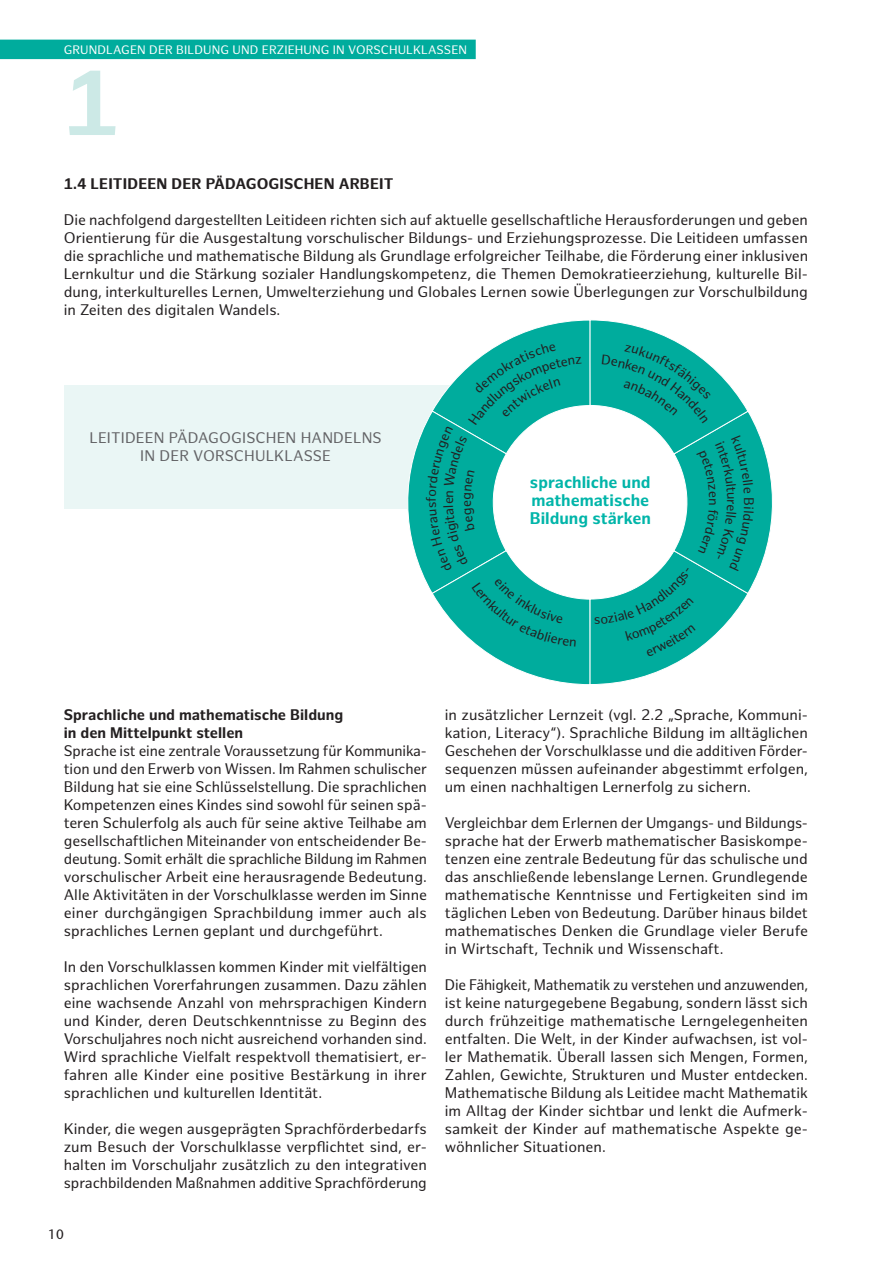
<style>
.page{position:relative;width:893px;height:1263px;background:#fff}
.page>*{position:absolute;margin:0;border:0;box-sizing:border-box;transform-origin:0 0}
.Seitenthema{font:700 90px "Hamburg Sans";color:#cce9e6}
.Grafik_2{font:700 16.5px/18px "Hamburg Sans";color:#00b5a9;text-align:justify}
.copy{font:15px/18px "Hamburg Sans";color:#231f20;text-align:justify}
.copy-2{font:15px/18px "Hamburg Sans";color:#231f20;text-align:justify;scale:.96 1}
.Zwischenhead{font:700 15px/18px "Hamburg Sans";color:#231f20}
.Grafik_Head_klein{font:15px/18px "Hamburg Sans";letter-spacing:.01em;color:#636366;text-align:center}
.Zitat{font:13.5px "Hamburg Sans";color:#231f20}
.t1{font:13.5px "Stone Sans";color:#231f20}
.Seitenthema_links{font:12px "Hamburg Sans";letter-spacing:.01em;color:#fff}
</style>
<div class="page">
<div style="left:64px;top:385px;width:426px;height:123px;background:#eaf6f5"></div>
<div style="left:0;top:40px;width:476px;height:19px;background:#00ac9d"></div>
<svg style="left:398px;top:320px;width:375px;height:365px"></svg>
<p class="Seitenthema_links" style="left:64px;top:43px;width:405px">GRUNDLAGEN DER BILDUNG UND ERZIEHUNG IN VORSCHULKLASSEN</p>
<p class="Seitenthema" style="left:64px;top:51px;width:58px">1</p>
<p class="Zwischenhead" style="left:64px;top:175px;width:331px">1.4 LEITIDEEN DER PÄDAGOGISCHEN ARBEIT</p>
<p class="copy" style="left:64px;top:211px;width:746px">Die nachfolgend dargestellten Leitideen richten sich auf aktuelle gesellschaftliche Herausforderungen und geben Orientierung für die Ausgestaltung vorschulischer Bildungs- und Erziehungsprozesse. Die Leitideen umfassen die sprachliche und mathematische Bildung als Grundlage erfolgreicher Teilhabe, die Förderung einer inklusiven Lernkultur und die Stärkung sozialer Handlungskompetenz, die Themen Demokratieerziehung, kulturelle Bil&shy;dung, interkulturelles Lernen, Umwelterziehung und Globales Lernen sowie Überlegungen zur Vorschulbildung in Zeiten des digitalen Wandels.</p>
<p class="Grafik_Head_klein" style="left:89px;top:429px;width:294px">LEITIDEEN PÄDAGOGISCHEN HANDELNS<br>IN DER VORSCHULKLASSE</p>
<p class="Grafik_2" style="left:530px;top:473px;width:123px">sprachliche und mathematische Bildung stärken</p>
<p class="Zitat" style="left:423px;top:502px;width:7px;rotate:-90deg">f</p>
<p class="Zitat" style="left:441px;top:504px;width:9px;rotate:-90deg">e</p>
<p class="Zitat" style="left:757px;top:497px;width:10px;rotate:90deg">B</p>
<p class="Zitat" style="left:722px;top:498px;width:9px;rotate:90deg">n</p>
<p class="Zitat" style="left:740px;top:499px;width:7px;rotate:90deg">r</p>
<p class="Zwischenhead" style="left:64px;top:706px;width:281px">Sprachliche und mathematische Bildung in den Mittelpunkt stellen</p>
<p class="copy" style="left:64px;top:742px;width:365px">Sprache ist eine zentrale Voraussetzung für Kommunika&shy;tion und den Erwerb von Wissen. Im Rahmen schulischer Bildung hat sie eine Schlüsselstellung. Die sprachlichen Kompetenzen eines Kindes sind sowohl für seinen spä&shy;teren Schulerfolg als auch für seine aktive Teilhabe am gesellschaftlichen Miteinander von entscheidender Be&shy;deutung. Somit erhält die sprachliche Bildung im Rahmen vorschulischer Arbeit eine herausragende Bedeutung.<br>Alle Aktivitäten in der Vorschulklasse werden im Sinne einer durchgängigen Sprachbildung immer auch als sprachliches Lernen geplant und durchgeführt.</p>
<p class="copy" style="left:64px;top:958px;width:365px">In den Vorschulklassen kommen Kinder mit vielfältigen sprachlichen Vorerfahrungen zusammen. Dazu zählen eine wachsende Anzahl von mehrsprachigen Kindern und Kinder, deren Deutschkenntnisse zu Beginn des Vorschuljahres noch nicht ausreichend vorhanden sind.<br>Wird sprachliche Vielfalt respektvoll thematisiert, er&shy;fahren alle Kinder eine positive Bestärkung in ihrer sprachlichen und kulturellen Identität.</p>
<p class="copy" style="left:64px;top:1120px;width:365px">Kinder, die wegen ausgeprägten Sprachförderbedarfs zum Besuch der Vorschulklasse verpflichtet sind, er&shy;halten im Vorschuljahr zusätzlich zu den integrativen sprachbildenden Maßnahmen additive Sprachförderung</p>
<p class="t1" style="left:48px;top:1226px;width:17px">10</p>
<p class="copy" style="left:445px;top:706px;width:365px">in zusätzlicher Lernzeit (vgl. 2.2 „Sprache, Kommuni&shy;kation, Literacy“). Sprachliche Bildung im alltäglichen Geschehen der Vorschulklasse und die additiven Förder&shy;sequenzen müssen aufeinander abgestimmt erfolgen, um einen nachhaltigen Lernerfolg zu sichern.</p>
<p class="copy" style="left:445px;top:814px;width:365px">Vergleichbar dem Erlernen der Umgangs- und Bildungs&shy;sprache hat der Erwerb mathematischer Basiskompe&shy;tenzen eine zentrale Bedeutung für das schulische und das anschließende lebenslange Lernen. Grundlegende mathematische Kenntnisse und Fertigkeiten sind im täglichen Leben von Bedeutung. Darüber hinaus bildet mathematisches Denken die Grundlage vieler Berufe in Wirtschaft, Technik und Wissenschaft.</p>
<p class="copy-2" style="left:445px;top:976px;width:380px">Die Fähigkeit, Mathematik zu verstehen und anzuwenden, ist keine naturgegebene Begabung, sondern lässt sich durch frühzeitige mathematische Lerngelegenheiten entfalten. Die Welt, in der Kinder aufwachsen, ist vol&shy;ler Mathematik. Überall lassen sich Mengen, Formen, Zahlen, Gewichte, Strukturen und Muster entdecken.<br>Mathematische Bildung als Leitidee macht Mathematik im Alltag der Kinder sichtbar und lenkt die Aufmerk&shy;samkeit der Kinder auf mathematische Aspekte ge&shy;wöhnlicher Situationen.</p>
</div>
